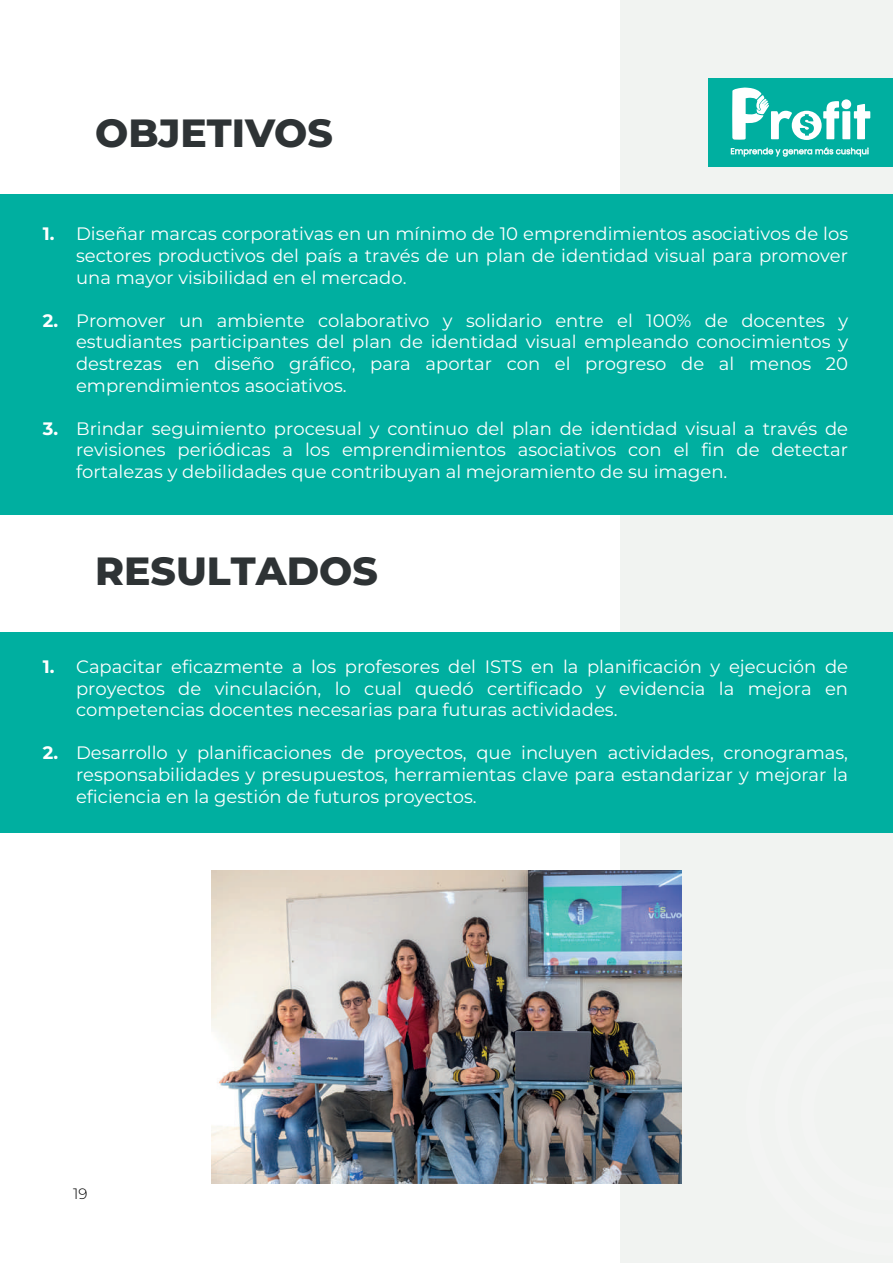
<style>
.page{position:relative;width:893px;height:1263px;background:#fff}
.page>*{position:absolute;margin:0;border:0;box-sizing:border-box;transform-origin:0 0}
.t1{font:800 39.3px "Montserrat";color:#2e3335}
.t2{font:18px/21.6px "Montserrat";color:#fff;text-align:justify}
.t3{font:700 18px "Montserrat";color:#fff}
.t4{font:300 15px "Montserrat";color:#000001}
</style>
<div class="page">
<div style="left:621px;top:0;width:272px;height:1263px;background:#f1f3f1"></div>
<div style="left:708px;top:78px;width:185px;height:88px;background:#00afa0"></div>
<div style="left:842px;top:111px;width:8px;height:28px;background:#fff"></div>
<svg style="left:854px;top:104px;width:16px;height:35px"></svg>
<div style="left:841px;top:99px;width:10px;height:10px;background:#fff;border-radius:50%"></div>
<svg style="left:731px;top:147px;width:138px;height:10px"></svg>
<svg style="left:732px;top:87px;width:107px;height:53px"></svg>
<div style="left:0;top:194px;width:893px;height:320px;background:#00afa0"></div>
<div style="left:0;top:633px;width:893px;height:200px;background:#00afa0"></div>
<img style="left:212px;top:870px;width:469px;height:313px">
<h1 class="t1" style="left:95px;top:104px;width:239px">OBJETIVOS</h1>
<p class="t3" style="left:43px;top:221px;width:13px">1.</p>
<p class="t3" style="left:43px;top:307px;width:17px">2.</p>
<p class="t3" style="left:43px;top:415px;width:17px">3.</p>
<p class="t2" style="left:76px;top:223px;width:773px">Diseñar marcas corporativas en un mínimo de 10 emprendimientos asociativos de los sectores productivos del país a través de un plan de identidad visual para promover una mayor visibilidad en el mercado.</p>
<p class="t2" style="left:76px;top:309px;width:773px">Promover un ambiente colaborativo y solidario entre el 100% de docentes y estudiantes participantes del plan de identidad visual empleando conocimientos y destrezas en diseño gráfico, para aportar con el progreso de al menos 20 emprendimientos asociativos.</p>
<p class="t2" style="left:76px;top:417px;width:773px">Brindar seguimiento procesual y continuo del plan de identidad visual a través de revisiones periódicas a los emprendimientos asociativos con el fin de detectar fortalezas y debilidades que contribuyan al mejoramiento de su imagen.</p>
<h1 class="t1" style="left:95px;top:542px;width:284px">RESULTADOS</h1>
<p class="t3" style="left:43px;top:654px;width:13px">1.</p>
<p class="t3" style="left:43px;top:740px;width:17px">2.</p>
<p class="t2" style="left:76px;top:655px;width:773px">Capacitar eficazmente a los profesores del ISTS en la planificación y ejecución de proyectos de vinculación, lo cual quedó certificado y evidencia la mejora en competencias docentes necesarias para futuras actividades.</p>
<p class="t2" style="left:76px;top:741px;width:773px">Desarrollo y planificaciones de proyectos, que incluyen actividades, cronogramas, responsabilidades y presupuestos, herramientas clave para estandarizar y mejorar la eficiencia en la gestión de futuros proyectos.</p>
<p class="t4" style="left:73px;top:1184px;width:16px">19</p>
</div>
